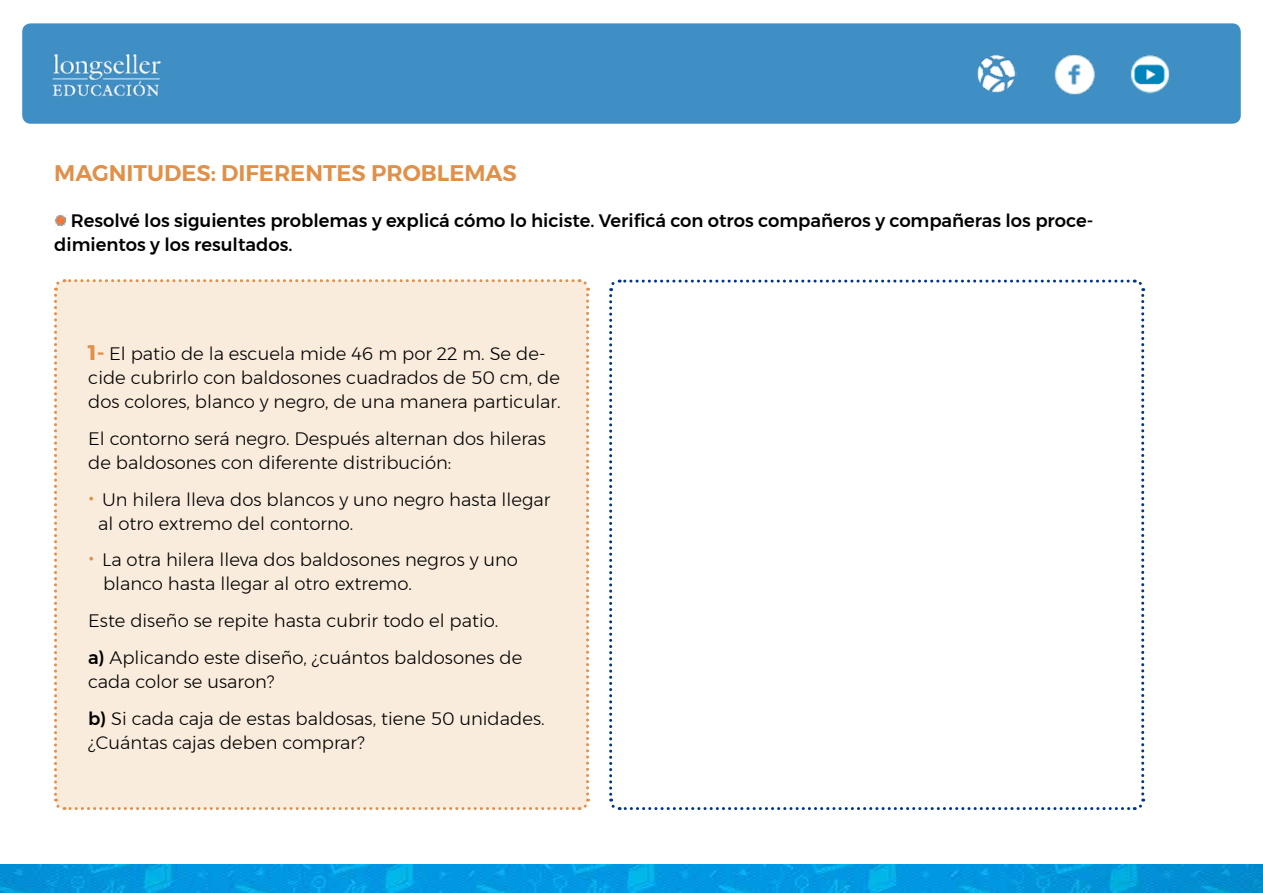
<style>
.page{position:relative;width:1263px;height:893px;background:#fff}
.page>*{position:absolute;margin:0;border:0;box-sizing:border-box;transform-origin:0 0}
.t1{font:600 22.5px "Montserrat";color:#e09048}
.t2{font:300 18px/24px "Montserrat";color:#000}
.t3{font:500 18px/24px "Montserrat";color:#000}
.s1{font-weight:700;font-size:21px;color:#e09048}
.s2{font-size:27px;color:#e09048}
.s3{font-weight:500}
</style>
<div class="page">
<img style="left:1px;top:864px;width:1262px;height:29px">
<div style="left:22px;top:23px;width:1219px;height:101px;background:#3f8ec4;border-radius:9px"></div>
<img style="left:52px;top:53px;width:109px;height:44px">
<img style="left:1054px;top:54px;width:41px;height:41px">
<img style="left:977px;top:54px;width:39px;height:39px">
<img style="left:1130px;top:55px;width:40px;height:39px">
<svg style="left:0;top:864px;width:1px;height:29px"></svg>
<div style="left:54px;top:279px;width:536px;height:532px;background:#faecdd"></div>
<svg style="left:54px;top:214px;width:13px;height:13px"></svg>
<svg style="left:609px;top:279px;width:537px;height:532px"></svg>
<p class="t1" style="left:54px;top:155px;width:252px">MAGNITUDES: DI FERENTES</p>
<p class="t1" style="left:371px;top:155px;width:96px">PROBLEMAS</p>
<p class="t3" style="left:54px;top:208px;width:1040px;text-indent:17px">Resolvé los siguientes problemas y explicá cómo lo hiciste. Verificá con otros compañeros y compañeras los proce&shy;dimientos y los resultados.</p>
<p class="t2" style="left:88px;top:341px;width:474px"><span class="s1">1-</span> El patio de la escuela mide 46 m por 22 m. Se de&shy;cide cubrirlo con baldosones cuadrados de 50 cm, de dos colores, blanco y negro, de una manera particular.</p>
<p class="t2" style="left:88px;top:426px;width:459px">El contorno será negro. Después alternan dos hileras de baldosones con diferente distribución:</p>
<p class="t2" style="left:98px;top:487px;width:454px;text-indent:-10px"><span class="s2">•</span> Un hilera lleva dos blancos y uno negro hasta llegar al otro extremo del contorno.</p>
<p class="t2" style="left:103px;top:548px;width:416px;text-indent:-15px"><span class="s2">•</span> La otra hilera lleva dos baldosones negros y uno blanco hasta llegar al otro extremo.</p>
<p class="t2" style="left:88px;top:602px;width:436px;line-height:36.8px">Este diseño se repite hasta cubrir todo el patio.<br><span class="s3">a)</span> Aplicando este diseño, ¿cuántos baldosones de</p>
<p class="t2" style="left:88px;top:663px;width:458px;line-height:36.8px">cada color se usaron?<br><span class="s3">b)</span> Si cada caja de estas baldosas, tiene 50 unidades.</p>
<p class="t2" style="left:88px;top:730px;width:278px">¿Cuántas cajas deben comprar?</p>
</div>
